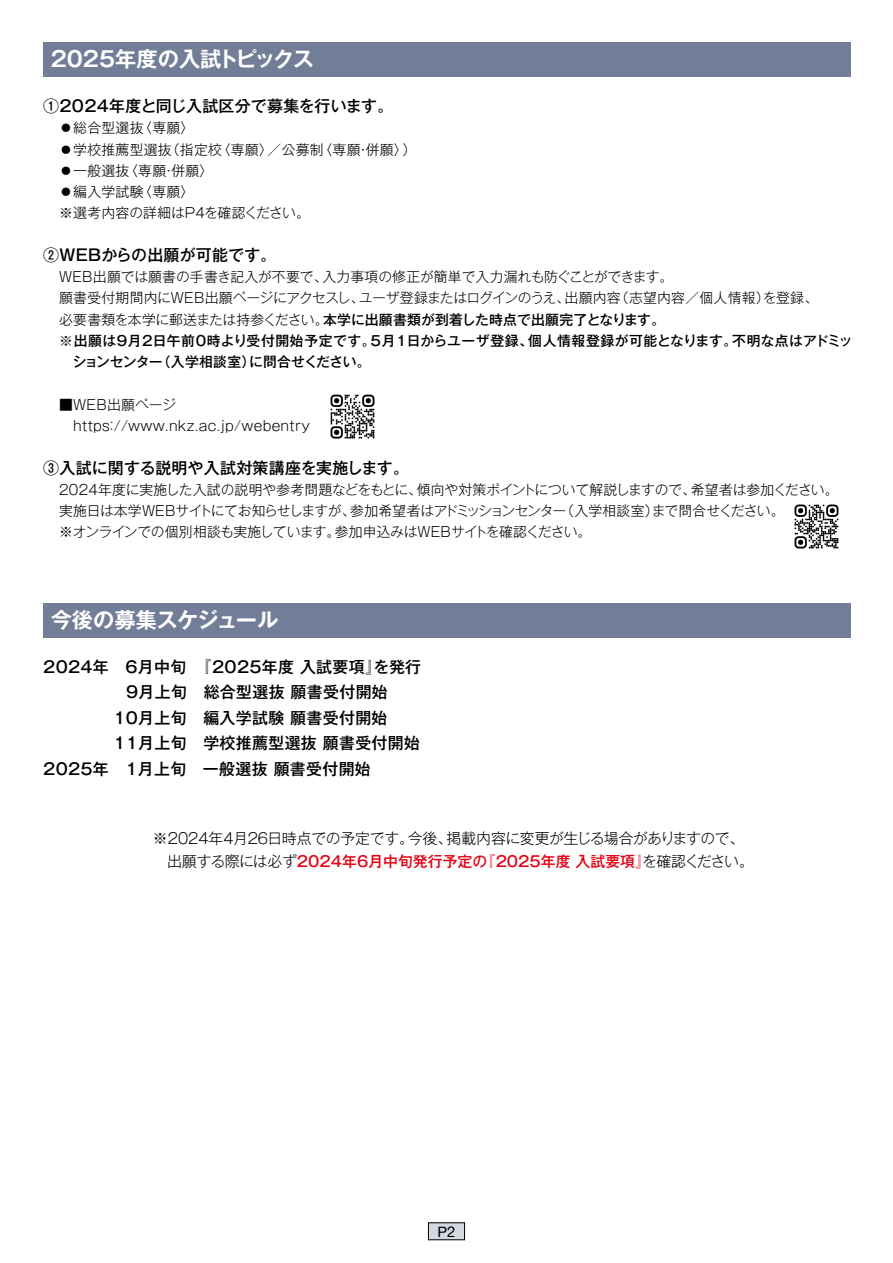
<style>
.page{position:relative;width:893px;height:1263px;background:#fff}
.page>*{position:absolute;margin:0;border:0;box-sizing:border-box;transform-origin:0 0}
.t1{font:700 21.3px "Gothic MB101 Pro De";color:#fff}
.t2{font:500 15.9px "Gothic MB101 Pro";letter-spacing:.02em;color:#000}
.t3{font:300 14.85px "Gothic MB101 Pro";letter-spacing:-.03em;color:#000}
.t4{font:500 14.85px "Gothic MB101 Pro";color:#e60012}
.t5{font:300 14.85px "Gothic MB101 Pro";letter-spacing:-.08em;color:#000}
.t6{font:14.4px "Helvetica Neue";color:#000;scale:1.04 1}
.t7{font:300 13.8px/21.3px "Gothic MB101 Pro";color:#000}
.t8{font:500 13.8px/21.3px "Gothic MB101 Pro";letter-spacing:.02em;color:#000}
.t9{font:300 13.8px/21.3px "Gothic MB101 Pro";letter-spacing:.02em;color:#000}
.t10{font:300 13.8px "Gothic MB101 Pro";letter-spacing:-.03em;color:#000}
.t11{font:300 13.8px "Gothic MB101 Pro";letter-spacing:-.025em;color:#000}
.t12{font:300 13.8px "Gothic MB101 Pro";letter-spacing:-.09em;color:#000}
.t13{font:300 13.8px "Gothic MB101 Pro";letter-spacing:-.04em;color:#000}
.t14{font:500 13.8px "Gothic MB101 Pro";letter-spacing:.045em;color:#000}
.t15{font:300 13.8px "Gothic MB101 Pro";letter-spacing:-.06em;color:#000}
.t16{font:500 13.8px "Gothic MB101 Pro";letter-spacing:-.06em;color:#000}
.s1{font-weight:300;color:#000}
.s2{font-size:15px}
</style>
<div class="page">
<div style="left:43px;top:43px;width:807px;height:34px;background:#727e98"></div>
<div style="left:428px;top:1223px;width:37px;height:17px;background:#d5d8e0"></div>
<div style="left:428px;top:1222px;width:37px;height:18px;border:1px solid #000"></div>
<div style="left:43px;top:603px;width:807px;height:34px;background:#727e98"></div>
<img style="left:794px;top:504px;width:45px;height:45px">
<img style="left:330px;top:394px;width:45px;height:45px">
<h1 class="t1" style="left:51px;top:42px;width:265px">2025年度の入試トピックス</h1>
<p class="t2" style="left:43px;top:93px;width:352px">①2024年度と同じ入試区分で募集を行います。</p>
<p class="t7" style="left:138px;top:115px;width:58px">〈専願〈</p>
<p class="t7" style="left:59px;top:115px;width:86px">●総合型選抜</p>
<p class="t7" style="left:166px;top:137px;width:58px">（指定校</p>
<p class="t7" style="left:402px;top:137px;width:15px">(</p>
<p class="t7" style="left:217px;top:137px;width:58px">〈専願〉</p>
<p class="t7" style="left:318px;top:137px;width:91px">〈専願併願〈</p>
<p class="t9" style="left:124px;top:137px;width:91px;text-indent:-65px">●学校推薦型選抜<br>〈専願併願〈</p>
<p class="t7" style="left:268px;top:137px;width:58px">／公募制</p>
<p class="t7" style="left:356px;top:137px;width:15px">・</p>
<p class="t7" style="left:59px;top:158px;width:72px">●一般選抜</p>
<p class="t7" style="left:162px;top:158px;width:15px">・</p>
<p class="t7" style="left:138px;top:179px;width:58px">〈専願〈</p>
<p class="t7" style="left:59px;top:179px;width:252px">●編入学試験<br>※選考内容の詳細はP4を確認ください。</p>
<p class="t2" style="left:43px;top:242px;width:235px">②WEBからの出願が可能です。</p>
<p class="t7" style="left:322px;top:264px;width:353px">入力事項の修正が簡単で入力漏れも防ぐことができます。</p>
<p class="t7" style="left:59px;top:264px;width:270px">WEB出願では願書の手書き記入が不要で、</p>
<p class="t13" style="left:359px;top:287px;width:213px">ユーザ登録またはログインのうえ、</p>
<p class="t9" style="left:615px;top:286px;width:156px">（志望内容／個人情報）</p>
<p class="t7" style="left:59px;top:286px;width:306px">願書受付期間内にWEB出願ページにアクセスし、</p>
<p class="t8" style="left:323px;top:307px;width:344px">本学に出願書類が到着した時点で出願完了となります。</p>
<p class="t7" style="left:763px;top:286px;width:57px">を登録、</p>
<p class="t7" style="left:565px;top:286px;width:58px">出願内容</p>
<p class="t11" style="left:59px;top:308px;width:271px">必要書類を本学に郵送または持参ください。</p>
<p class="t14" style="left:371px;top:329px;width:164px">5月1日からユーザ登録、</p>
<p class="t8" style="left:249px;top:328px;width:128px;text-indent:-190px">※出願は9月2日午前0時より受付開始予定です。に問合せください。</p>
<p class="t8" style="left:528px;top:328px;width:211px">個人情報登録が可能となります。</p>
<p class="t8" style="left:732px;top:328px;width:122px">不明な点はアドミッ</p>
<p class="t8" style="left:157px;top:350px;width:100px">（入学相談室）</p>
<p class="t16" style="left:72px;top:350px;width:92px">ションセンター</p>
<p class="t9" style="left:105px;top:392px;width:207px;text-indent:-46px">■WEB出願ページ：//www.nkz.ac.jp/webentry</p>
<p class="t7" style="left:59px;top:413px;width:52px">　https</p>
<p class="t2" style="left:43px;top:454px;width:367px">③入試に関する説明や入試対策講座を実施します。</p>
<p class="t7" style="left:59px;top:477px;width:364px">2024年度に実施した入試の説明や参考問題などをもとに、</p>
<p class="t7" style="left:691px;top:477px;width:149px">希望者は参加ください。</p>
<p class="t7" style="left:417px;top:477px;width:281px">傾向や対策ポイントについて解説しますので、</p>
<p class="t7" style="left:560px;top:498px;width:100px">（入学相談室）</p>
<p class="t12" style="left:350px;top:499px;width:218px">参加希望者はアドミッションセンター</p>
<p class="t7" style="left:335px;top:498px;width:258px;text-indent:-276px">実施日は本学WEBサイトにてお知らせしますが、<br>参加申込みはWEBサイトを確認ください。</p>
<p class="t15" style="left:652px;top:499px;width:134px">まで問合せください。</p>
<p class="t10" style="left:59px;top:521px;width:283px">※オンラインでの個別相談も実施しています。</p>
<h1 class="t1" style="left:51px;top:602px;width:229px">今後の募集スケジュール</h1>
<p class="t2" style="left:43px;top:654px;width:340px">2024年　6月中旬　『2025年度入試要項』</p>
<p class="t2" style="left:126px;top:679px;width:263px">9月上旬　総合型選抜願書受付開始</p>
<p class="t2" style="left:113px;top:705px;width:276px">10月上旬　編入学試験願書受付開始</p>
<p class="t2" style="left:113px;top:730px;width:308px">11月上旬　学校推薦型選抜願書受付開始</p>
<p class="t2" style="left:43px;top:756px;width:329px">2025年　1月上旬　一般選抜願書受付開始</p>
<p class="t2" style="left:373px;top:654px;width:49px">を発行</p>
<p class="t3" style="left:408px;top:826px;width:46px">今後、</p>
<p class="t3" style="left:446px;top:826px;width:299px">掲載内容に変更が生じる場合がありますので、</p>
<p class="t3" style="left:153px;top:826px;width:262px">※2024年4月26日時点での予定です。</p>
<p class="t4" style="left:167px;top:849px;width:322px"><span class="s1">出願する際には必ず</span>2024年6月中旬発行予定の</p>
<p class="t4" style="left:480px;top:849px;width:172px">『2025年度入試要項』</p>
<p class="t5" style="left:642px;top:849px;width:113px">を確認ください。</p>
<p class="t6" style="left:437px;top:1223px;width:19px">P<span class="s2">2</span></p>
</div>
